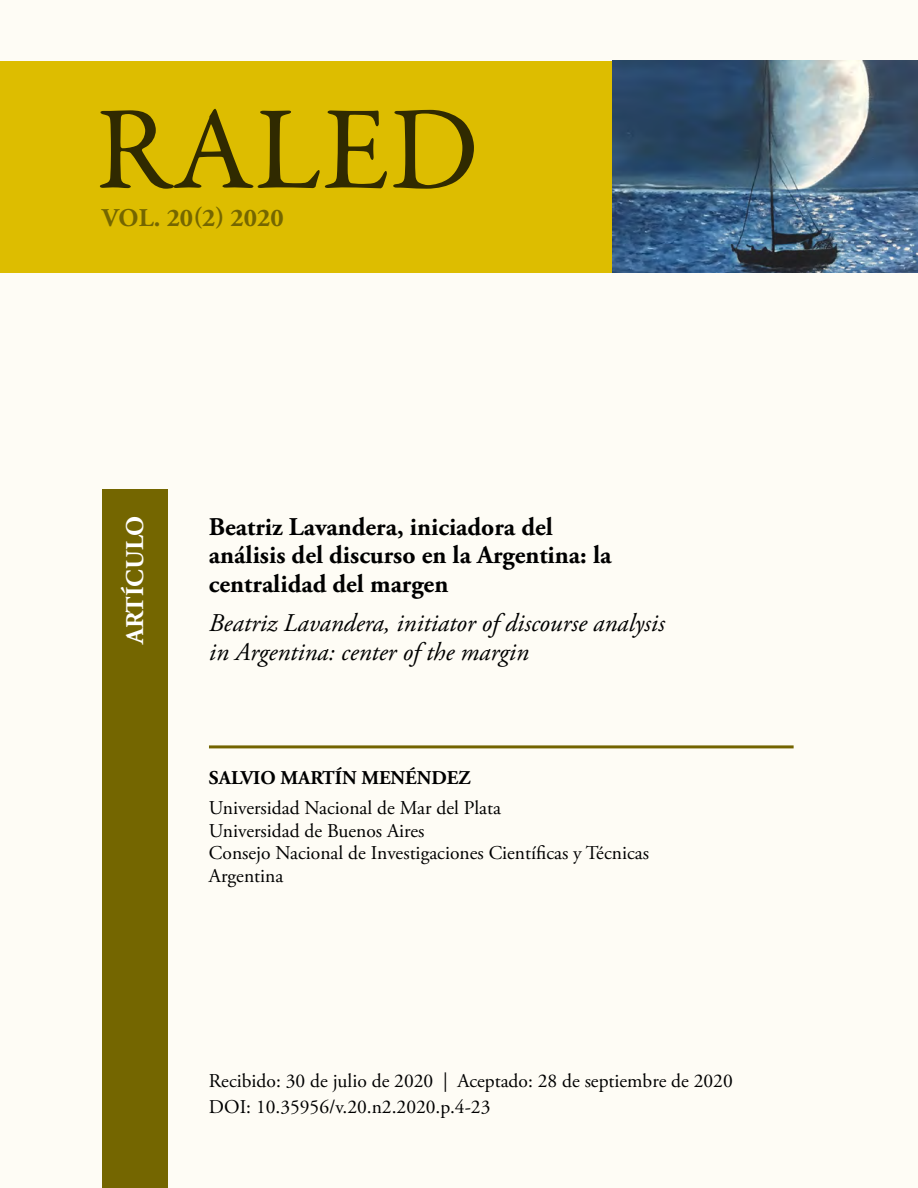
<style>
.page{position:relative;width:918px;height:1188px;background:#fefcf5}
.page>*{position:absolute;margin:0;border:0;box-sizing:border-box;transform-origin:0 0}
.t1{font:118.95px "Garamond Premr Pro";letter-spacing:.01em;color:#302a00}
.t2{font:700 25.5px/28.5px "Adobe Garamond Pro";color:#000}
.t3{font:italic 25.5px/28.5px "Adobe Garamond Pro";color:#000}
.t4{font:700 25.5px "Adobe Garamond Pro";color:#746600}
.t5{font:700 25.5px "Adobe Garamond Pro";color:#fff}
.t6{font:19.5px/22.5px "Adobe Garamond Pro";color:#000}
.t7{font:700 19.5px "Adobe Garamond Pro";color:#000}
</style>
<div class="page">
<div style="left:0;top:61px;width:612px;height:212px;background:#dec000"></div>
<div style="left:102px;top:490px;width:66px;height:698px;background:#746600"></div>
<img style="left:612px;top:61px;width:306px;height:212px">
<hr style="left:209px;top:745px;width:585px;height:3px;background:#746600">
<h1 class="t1" style="left:96px;top:78px;width:386px">RALED</h1>
<h2 class="t4" style="left:102px;top:203px;width:183px">VOL. 20(2) 2020</h2>
<h2 class="t5" style="left:120px;top:644px;width:130px;rotate:-90deg">ARTÍCULO</h2>
<h2 class="t2" style="left:209px;top:513px;width:404px">Beatriz Lavandera, iniciadora del análisis del discurso en la Argentina: la centralidad del margen</h2>
<h2 class="t3" style="left:209px;top:610px;width:457px">Beatriz Lavandera, initiator of discourse analysis in Argentina: center of the margin</h2>
<p class="t7" style="left:209px;top:766px;width:263px">SALVIO MARTÍN MENÉNDEZ</p>
<p class="t6" style="left:209px;top:797px;width:442px">Universidad Nacional de Mar del Plata<br>Universidad de Buenos Aires<br>Consejo Nacional de Investigaciones Científicas y Técnicas Argentina</p>
<p class="t6" style="left:209px;top:1068px;width:525px;line-height:25.8px">Recibido: 30 de julio de 2020 | Aceptado: 28 de septiembre de 2020<br>DOI: 10.35956/v.20.n2.2020.p.4-23</p>
</div>
